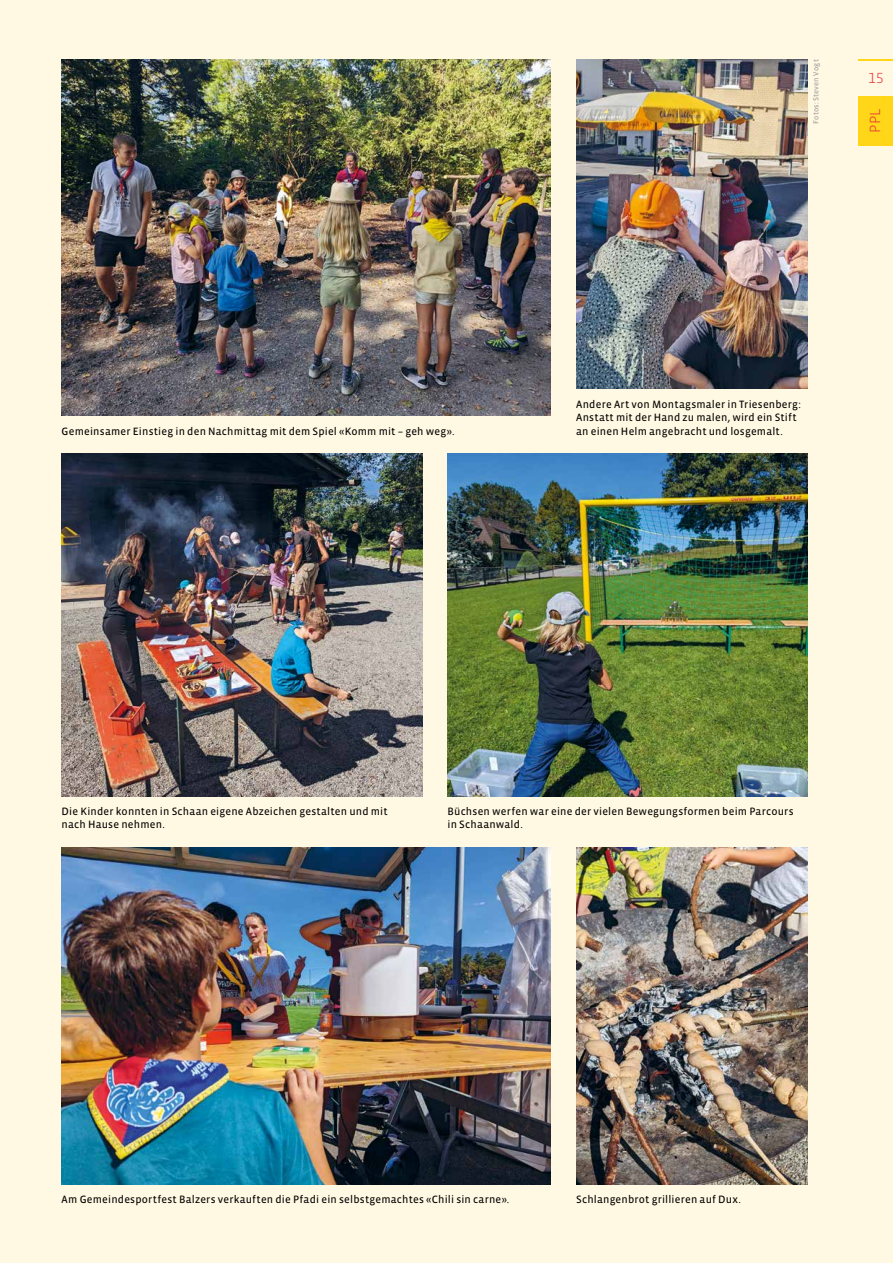
<style>
.page{position:relative;width:893px;height:1263px;background:#fff8e2}
.page>*{position:absolute;margin:0;border:0;box-sizing:border-box;transform-origin:0 0}
.t1{font:300 15px "Vista Sans OT";color:#e73037}
.t2{font:10.8px/13.5px "Vista Sans OT";letter-spacing:.015em;color:#000}
.t3{font:7.5px "Vista Sans OT";letter-spacing:.025em;color:#9d9d9c}
</style>
<div class="page">
<div style="left:859px;top:96px;width:34px;height:50px;background:#ffd618"></div>
<hr style="left:859px;top:60px;width:34px;height:1px;background:#ffd618">
<img style="left:576px;top:60px;width:232px;height:329px">
<img style="left:62px;top:60px;width:489px;height:356px">
<img style="left:62px;top:453px;width:360px;height:343px">
<img style="left:448px;top:453px;width:360px;height:343px">
<img style="left:62px;top:847px;width:489px;height:338px">
<img style="left:576px;top:847px;width:232px;height:338px">
<p class="t3" style="left:812px;top:124px;width:66px;rotate:-90deg">Fotos: Steven Vogt</p>
<h1 class="t1" style="left:868px;top:70px;width:17px">15</h1>
<h1 class="t1" style="left:867px;top:133px;width:26px;rotate:-90deg">PPL</h1>
<p class="t2" style="left:576px;top:397px;width:226px">Andere Art von Montagsmaler in Triesenberg:<br>Anstatt mit der Hand zu malen, wird ein Stift</p>
<p class="t2" style="left:62px;top:424px;width:394px">Gemeinsamer Einstieg in den Nachmittag mit dem Spiel «Komm mit – geh weg».</p>
<p class="t2" style="left:576px;top:424px;width:208px">an einen Helm angebracht und losgemalt.</p>
<p class="t2" style="left:62px;top:805px;width:328px">Die Kinder konnten in Schaan eigene Abzeichen gestalten und mit nach Hause nehmen.</p>
<p class="t2" style="left:448px;top:805px;width:348px">Büchsen werfen war eine der vielen Bewegungsformen beim Parcours in Schaanwald.</p>
<p class="t2" style="left:62px;top:1193px;width:449px">Am Gemeindesportfest Balzers verkauften die Pfadi ein selbstgemachtes «Chili sin carne».</p>
<p class="t2" style="left:576px;top:1193px;width:166px">Schlangenbrot grillieren auf Dux.</p>
</div>
